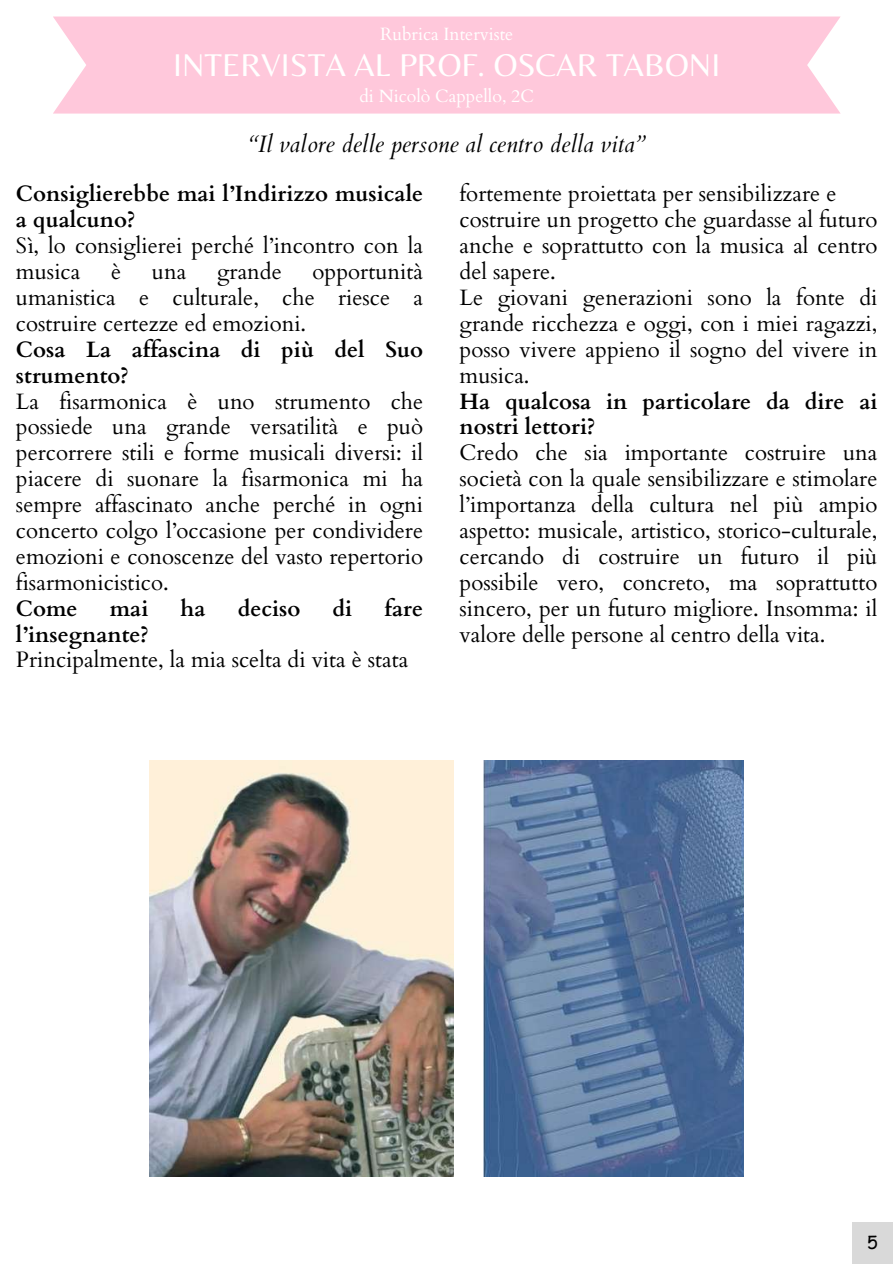
<style>
.page{position:relative;width:893px;height:1264px;background:#fff}
.page>*{position:absolute;margin:0;border:0;box-sizing:border-box;transform-origin:0 0}
.t1{font:32.7px "Belleza";color:#fff}
.t2{font:italic 23.7px "Cardo";color:#000}
.t3{font:22.2px/25.8px "Cardo";color:#000;text-align:justify}
.t4{font:700 22.2px/25.8px "Cardo";color:#000}
.t5{font:17.7px "Cardo";color:#fff}
.t6{font:17.7px "Comic Sans MS";color:#000}
</style>
<div class="page">
<div style="left:53px;top:17px;width:787px;height:97px;background:#ffc8db"></div>
<img style="left:483px;top:760px;width:260px;height:416px">
<img style="left:150px;top:760px;width:303px;height:416px">
<div style="left:851px;top:1221px;width:41px;height:42px;background:#d9d9d9"></div>
<p class="t5" style="left:380px;top:22px;width:135px">Rubrica Interviste</p>
<h1 class="t1" style="left:173px;top:46px;width:548px">INTERVISTA AL PROF. OSCAR TABONI</h1>
<p class="t5" style="left:359px;top:84px;width:176px">di Nicolò Cappello, 2C</p>
<p class="t2" style="left:249px;top:128px;width:396px">“Il valore delle persone al centro della vita”</p>
<p class="t4" style="left:16px;top:182px;width:408px">Consiglierebbe mai l’Indirizzo musicale a qualcuno?</p>
<p class="t3" style="left:16px;top:233px;width:408px">Sì, lo consiglierei perché l’incontro con la musica</p>
<p class="t3" style="left:111px;top:259px;width:12px">è</p>
<p class="t3" style="left:152px;top:259px;width:36px">una</p>
<p class="t3" style="left:217px;top:259px;width:66px">grande</p>
<p class="t3" style="left:16px;top:259px;width:408px;text-indent:296px">opportunità umanistica e culturale, che riesce a costruire certezze ed emozioni.</p>
<p class="t4" style="left:16px;top:337px;width:408px">Cosa La affascina di più del Suo strumento?</p>
<p class="t3" style="left:16px;top:389px;width:408px">La fisarmonica è uno strumento che possiede una grande versatilità e può percorrere stili e forme musicali diversi: il piacere di suonare la fisarmonica mi ha sempre affascinato anche perché in ogni concerto colgo l’occasione per condividere emozioni e conoscenze del vasto repertorio fisarmonicistico.</p>
<p class="t4" style="left:16px;top:596px;width:63px">Come</p>
<p class="t4" style="left:110px;top:596px;width:40px">mai</p>
<p class="t4" style="left:181px;top:596px;width:26px">ha</p>
<p class="t4" style="left:238px;top:596px;width:64px">deciso</p>
<p class="t4" style="left:332px;top:596px;width:21px">di</p>
<p class="t4" style="left:384px;top:596px;width:40px">fare</p>
<p class="t4" style="left:16px;top:621px;width:134px">l’insegnante?</p>
<p class="t3" style="left:16px;top:647px;width:394px">Principalmente, la mia scelta di vita è stata</p>
<p class="t3" style="left:459px;top:182px;width:419px;text-align:left">fortemente proiettata per sensibilizzare e costruire un progetto che guardasse al futuro anche e soprattutto con la musica al centro del sapere.<br>Le giovani generazioni sono la fonte di grande ricchezza e oggi, con i miei ragazzi, posso vivere appieno il sogno del vivere in musica.</p>
<p class="t4" style="left:459px;top:389px;width:419px">Ha qualcosa in particolare da dire ai nostri lettori?</p>
<p class="t3" style="left:459px;top:440px;width:419px">Credo che sia importante costruire una società con la quale sensibilizzare e stimolare l’importanza della cultura nel più ampio aspetto: musicale, artistico, storico-culturale, cercando di costruire un futuro il più possibile vero, concreto, ma soprattutto sincero, per un futuro migliore. Insomma: il valore delle persone al centro della vita.</p>
<p class="t6" style="left:867px;top:1229px;width:12px">5</p>
</div>
